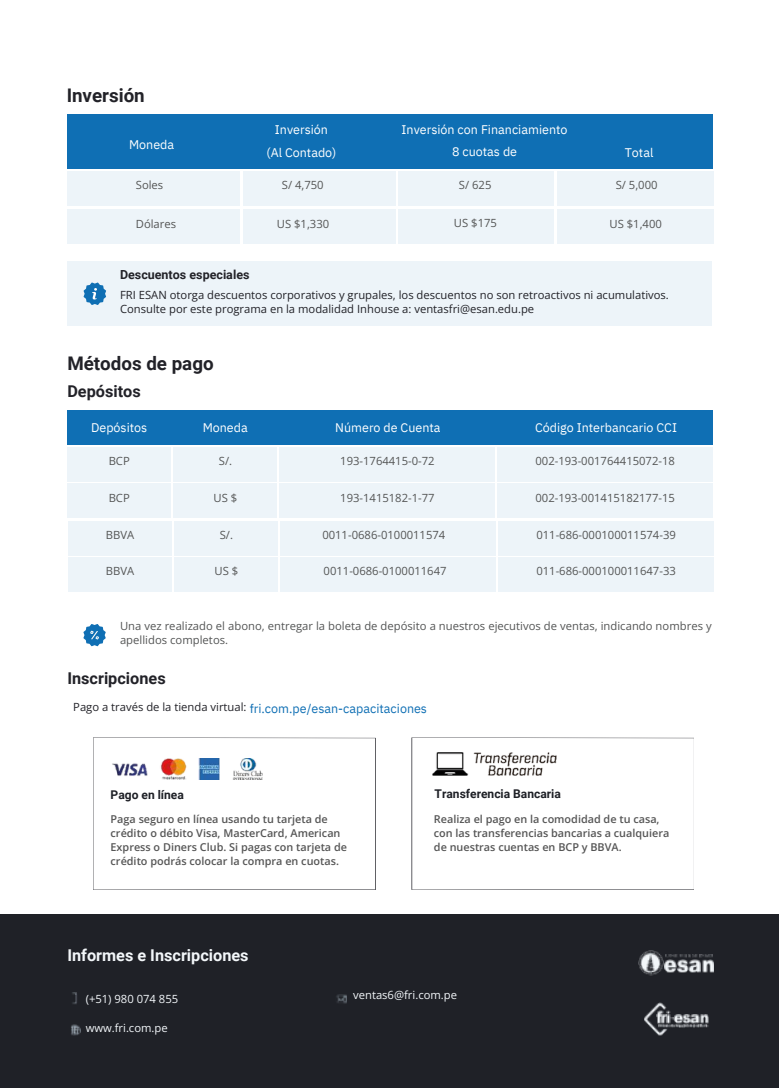
<style>
.page{position:relative;width:779px;height:1088px;background:#fff}
.page>*{position:absolute;margin:0;border:0;box-sizing:border-box;transform-origin:0 0}
.t1{font:700 18.75px "Roboto";color:#222228}
.t2{font:700 16.25px "Roboto";color:#222228}
.t3{font:700 16.25px "Roboto";color:#f3f7fa}
.t4{font:12.5px/22.5px "IBM Plex Sans";color:#fff;text-align:center}
.t5{font:12.5px "IBM Plex Sans";color:#0f6fb4}
.t6{font:700 12.5px "Roboto";color:#222228}
.t7{font:700 12px "Roboto";color:#1e2026}
.t8{font:11.25px/14px "Open Sans";color:#545555}
.t9{font:11.25px/14px "Open Sans";color:#222228}
.t10{font:11.25px "Open Sans";color:#f3f7fa}
.t11{font:600 10.88px/14px "Open Sans";color:#555}
</style>
<div class="page">
<svg style="left:83px;top:631px;width:2px;height:9px"></svg>
<svg style="left:104px;top:630px;width:2px;height:10px"></svg>
<svg style="left:85px;top:624px;width:19px;height:22px"></svg>
<svg style="left:93px;top:737px;width:282px;height:153px"></svg>
<div style="left:61px;top:255px;width:656px;height:77px;background:#edf4f9"></div>
<svg style="left:85px;top:282px;width:19px;height:23px"></svg>
<svg style="left:411px;top:737px;width:283px;height:153px"></svg>
<div style="left:61px;top:404px;width:657px;height:48px;background:#0f6fb4"></div>
<svg style="left:61px;top:441px;width:105px;height:36px;background:#d7e7f2"></svg>
<div style="left:61px;top:477px;width:116px;height:48px;background:#edf4f9"></div>
<svg style="left:166px;top:445px;width:106px;height:32px;background:#eef4f9"></svg>
<div style="left:166px;top:477px;width:118px;height:48px;background:#edf4f9"></div>
<div style="left:272px;top:477px;width:229px;height:48px;background:#edf4f9"></div>
<div style="left:490px;top:477px;width:228px;height:48px;background:#edf4f9"></div>
<div style="left:272px;top:441px;width:229px;height:47px;background:#edf4f9"></div>
<svg style="left:490px;top:441px;width:228px;height:47px;fill:#edf4f9"></svg>
<div style="left:61px;top:513px;width:118px;height:49px;background:#edf4f9"></div>
<svg style="left:61px;top:551px;width:106px;height:41px;fill:#edf4f9"></svg>
<div style="left:167px;top:513px;width:118px;height:49px;background:#edf4f9"></div>
<div style="left:167px;top:551px;width:118px;height:47px;background:#edf4f9"></div>
<svg style="left:274px;top:562px;width:217px;height:36px;fill:#edf4f9"></svg>
<div style="left:491px;top:562px;width:223px;height:30px;background:#edf4f9"></div>
<div style="left:274px;top:513px;width:228px;height:49px;background:#edf4f9"></div>
<div style="left:491px;top:513px;width:228px;height:49px;background:#edf4f9"></div>
<div style="left:398px;top:171px;width:155px;height:34px;background:#edf4f9"></div>
<div style="left:557px;top:171px;width:155px;height:34px;background:#edf4f9"></div>
<div style="left:67px;top:115px;width:645px;height:54px;background:#0f6fb4"></div>
<div style="left:67px;top:171px;width:173px;height:34px;background:#edf4f9"></div>
<div style="left:243px;top:171px;width:152px;height:34px;background:#edf4f9"></div>
<div style="left:398px;top:210px;width:155px;height:34px;background:#edf4f9"></div>
<div style="left:557px;top:210px;width:155px;height:34px;background:#edf4f9"></div>
<div style="left:67px;top:210px;width:173px;height:34px;background:#edf4f9"></div>
<div style="left:243px;top:210px;width:152px;height:34px;background:#edf4f9"></div>
<div style="left:0;top:914px;width:778px;height:173px;background:#1f2127"></div>
<svg style="left:335px;top:994px;width:11px;height:10px"></svg>
<svg style="left:70px;top:1024px;width:10px;height:12px"></svg>
<svg style="left:71px;top:993px;width:7px;height:12px"></svg>
<img style="left:644px;top:1002px;width:23px;height:34px">
<img style="left:656px;top:1010px;width:1px;height:14px">
<svg style="left:657px;top:1010px;width:51px;height:18px"></svg>
<img style="left:711px;top:959px;width:2px;height:14px">
<img style="left:638px;top:950px;width:25px;height:26px">
<svg style="left:639px;top:951px;width:72px;height:24px;background:#6c6e73"></svg>
<img style="left:111px;top:758px;width:151px;height:21px">
<img style="left:432px;top:752px;width:124px;height:24px">
<p class="t1" style="left:67px;top:85px;width:80px">Inversión</p>
<p class="t4" style="left:129px;top:133px;width:47px">Moneda</p>
<p class="t8" style="left:136px;top:178px;width:29px">Soles</p>
<p class="t8" style="left:136px;top:216px;width:42px">Dólares</p>
<p class="t6" style="left:120px;top:267px;width:131px">Descuentos especiales</p>
<p class="t4" style="left:266px;top:118px;width:71px">Inversión (Al Contado)</p>
<p class="t8" style="left:282px;top:178px;width:43px">S/ 4,750</p>
<p class="t8" style="left:277px;top:216px;width:54px">US $1,330</p>
<p class="t4" style="left:401px;top:119px;width:167px;line-height:21.5px">Inversión con Financiamiento<br>8 cuotas de</p>
<p class="t8" style="left:458px;top:177px;width:34px">S/ 625</p>
<p class="t8" style="left:453px;top:216px;width:44px">US $175</p>
<p class="t4" style="left:624px;top:141px;width:30px">Total</p>
<p class="t8" style="left:615px;top:178px;width:43px">S/ 5,000</p>
<p class="t8" style="left:609px;top:216px;width:54px">US $1,400</p>
<p class="t9" style="left:120px;top:287px;width:550px">FRI ESAN otorga descuentos corporativos y grupales, los descuentos no son retroactivos ni acumulativos.<br>Consulte por este programa en la modalidad Inhouse a: ventasfri@esan.edu.pe</p>
<p class="t1" style="left:67px;top:353px;width:148px">Métodos de pago</p>
<p class="t2" style="left:67px;top:382px;width:75px">Depósitos</p>
<p class="t4" style="left:91px;top:416px;width:58px">Depósitos</p>
<p class="t4" style="left:203px;top:416px;width:47px">Moneda</p>
<p class="t4" style="left:335px;top:416px;width:107px">Número de Cuenta</p>
<p class="t4" style="left:535px;top:416px;width:143px">Código Interbancario CCI</p>
<p class="t8" style="left:109px;top:454px;width:23px">BCP</p>
<p class="t8" style="left:219px;top:454px;width:15px">S/.</p>
<p class="t8" style="left:109px;top:490px;width:23px">BCP</p>
<p class="t8" style="left:213px;top:490px;width:25px">US $</p>
<p class="t8" style="left:106px;top:527px;width:30px">BBVA</p>
<p class="t8" style="left:220px;top:527px;width:15px">S/.</p>
<p class="t8" style="left:106px;top:564px;width:30px">BBVA</p>
<p class="t8" style="left:214px;top:564px;width:25px">US $</p>
<p class="t8" style="left:340px;top:454px;width:96px">193-1764415-0-72</p>
<p class="t8" style="left:340px;top:490px;width:96px">193-1415182-1-77</p>
<p class="t8" style="left:322px;top:527px;width:124px">0011-0686-0100011574</p>
<p class="t8" style="left:323px;top:564px;width:124px">0011-0686-0100011647</p>
<p class="t8" style="left:535px;top:454px;width:141px">002-193-001764415072-18</p>
<p class="t8" style="left:535px;top:490px;width:141px">002-193-001415182177-15</p>
<p class="t8" style="left:536px;top:527px;width:141px">011-686-000100011574-39</p>
<p class="t8" style="left:536px;top:564px;width:141px">011-686-000100011647-33</p>
<p class="t8" style="left:120px;top:618px;width:592px">Una vez realizado el abono, entregar la boleta de depósito a nuestros ejecutivos de ventas, indicando nombres y apellidos completos.</p>
<p class="t2" style="left:67px;top:669px;width:100px">Inscripciones</p>
<p class="t9" style="left:73px;top:699px;width:175px">Pago a través de la tienda virtual:</p>
<p class="t5" style="left:249px;top:700px;width:179px">fri.com.pe/esan-capacitaciones</p>
<p class="t7" style="left:110px;top:788px;width:75px">Pago en línea</p>
<p class="t7" style="left:434px;top:787px;width:128px">Transferencia Bancaria</p>
<p class="t11" style="left:110px;top:811px;width:238px">Paga seguro en línea usando tu tarjeta de crédito o débito Visa, MasterCard, American Express o Diners Club. Si pagas con tarjeta de crédito podrás colocar la compra en cuotas.</p>
<p class="t11" style="left:433px;top:811px;width:237px">Realiza el pago en la comodidad de tu casa, con las transferencias bancarias a cualquiera de nuestras cuentas en BCP y BBVA.</p>
<p class="t3" style="left:67px;top:946px;width:183px">Informes e Inscripciones</p>
<p class="t10" style="left:86px;top:991px;width:94px">(+51) 980 074 855</p>
<p class="t10" style="left:86px;top:1019px;width:83px">www.fri.com.pe</p>
<p class="t10" style="left:353px;top:987px;width:105px">ventas6@fri.com.pe</p>
</div>
